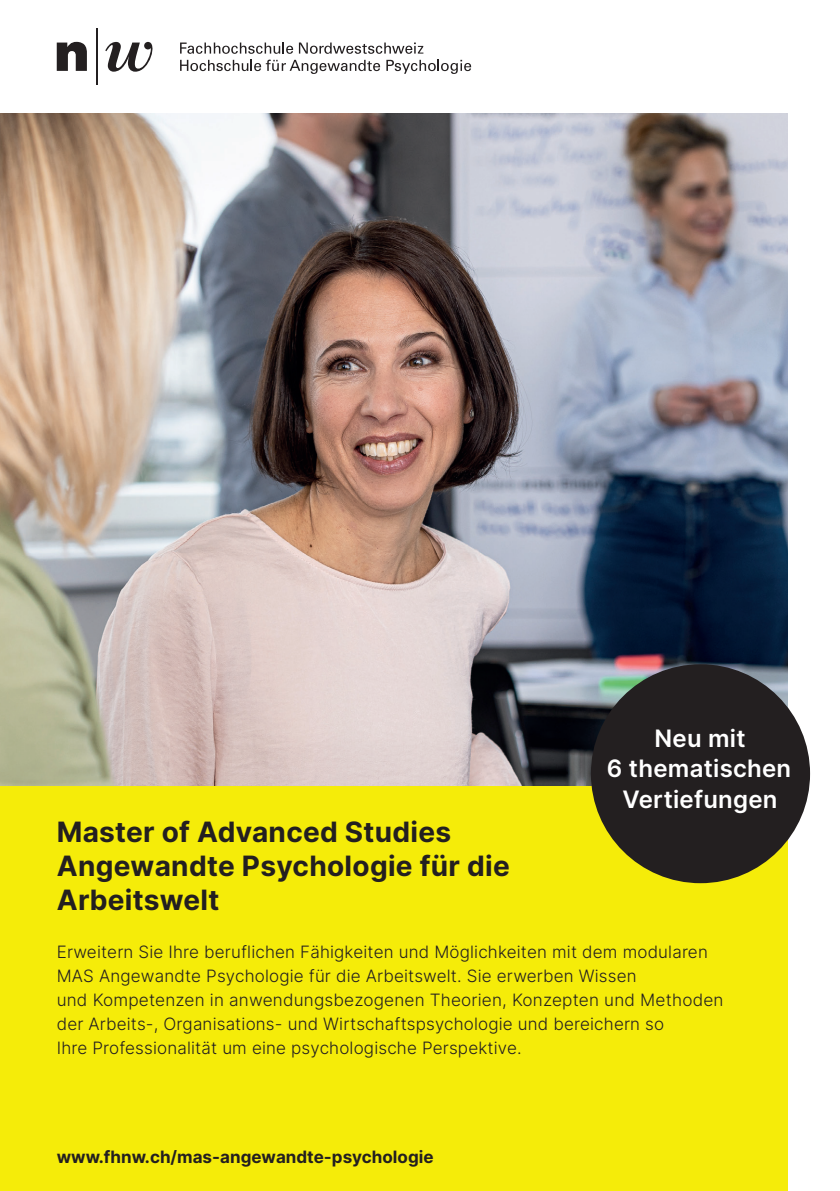
<style>
.page{position:relative;width:840px;height:1191px;background:#fff}
.page>*{position:absolute;margin:0;border:0;box-sizing:border-box;transform-origin:0 0}
.t1{font:700 28px/34px "Inter";letter-spacing:.01em;color:#231f20}
.t2{font:600 24px/30.2px "Inter";letter-spacing:.01em;color:#fff;text-align:center}
.t3{font:300 17px/24px "Inter";letter-spacing:.01em;color:#231f20}
.t4{font:700 17px "Inter";color:#231f20}
</style>
<div class="page">
<svg style="left:180px;top:43px;width:113px;height:11px"></svg>
<svg style="left:299px;top:43px;width:124px;height:11px"></svg>
<svg style="left:180px;top:60px;width:200px;height:14px"></svg>
<svg style="left:386px;top:60px;width:85px;height:14px"></svg>
<hr style="left:96px;top:28px;width:2px;height:57px;background:#231f20">
<svg style="left:57px;top:42px;width:30px;height:29px"></svg>
<svg style="left:105px;top:42px;width:48px;height:30px"></svg>
<img style="left:0;top:113px;width:787px;height:674px">
<div style="left:0;top:787px;width:787px;height:404px;background:#f5ec09"></div>
<div style="left:590px;top:664px;width:219px;height:219px;background:#231f20;border-radius:50%"></div>
<h2 class="t2" style="left:606px;top:722px;width:186px">Neu mit<br>6 thematischen<br>Vertiefungen</h2>
<h1 class="t1" style="left:57px;top:814px;width:454px">Master of Advanced Studies<br>Angewandte Psychologie für die<br>Arbeitswelt</h1>
<p class="t3" style="left:57px;top:940px;width:668px">Erweitern Sie Ihre beruflichen Fähigkeiten und Möglichkeiten mit dem modularen MAS Angewandte Psychologie für die Arbeitswelt. Sie erwerben Wissen<br>und Kompetenzen in anwendungsbezogenen Theorien, Konzepten und Methoden der Arbeits-, Organisations- und Wirtschaftspsychologie und bereichern so<br>Ihre Professionalität um eine psychologische Perspektive.</p>
<p class="t4" style="left:57px;top:1144px;width:378px">www.fhnw.ch/mas-angewandte-psychologie</p>
</div>
